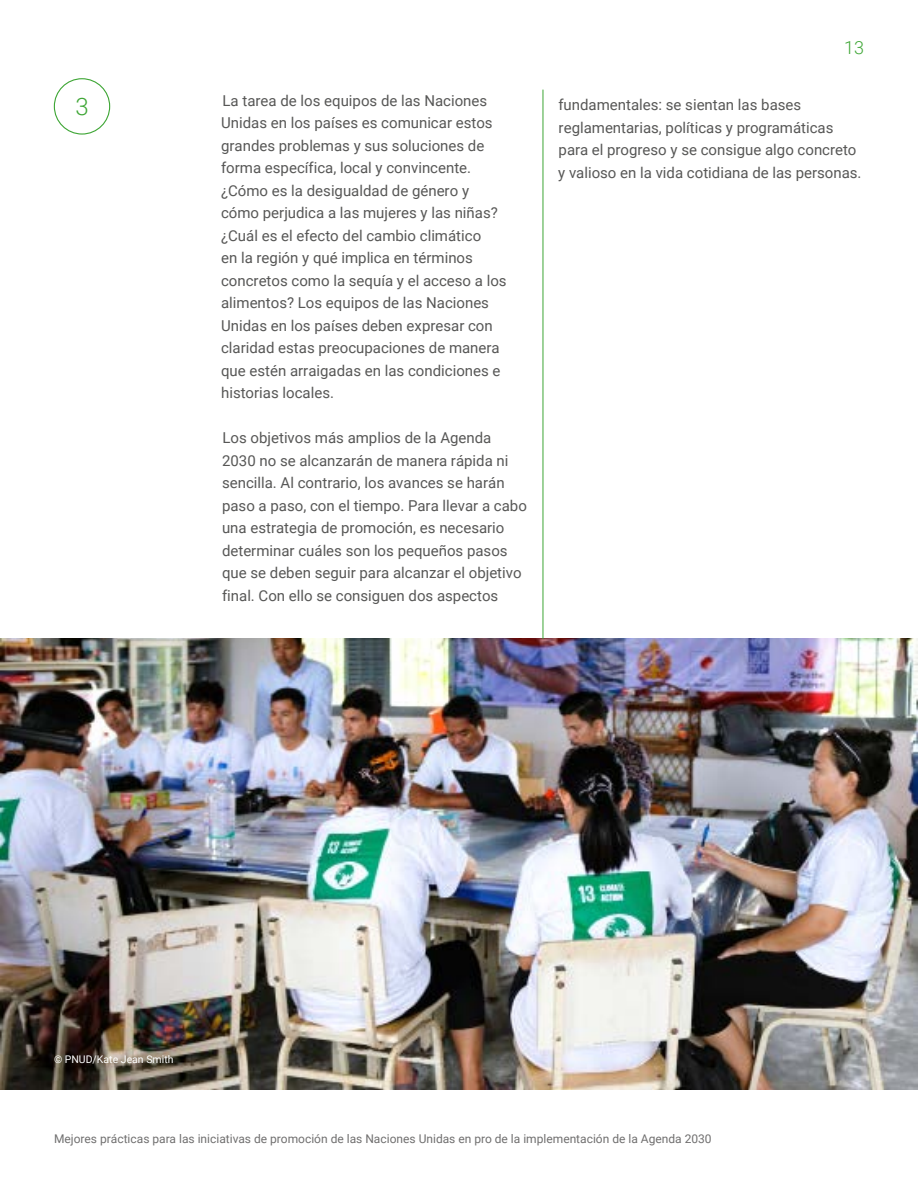
<style>
.page{position:relative;width:918px;height:1188px;background:#fff}
.page>*{position:absolute;margin:0;border:0;box-sizing:border-box;transform-origin:0 0}
.t1{font:300 24px "Roboto";color:#3ea635}
.t2{font:300 18px "Roboto";color:#3ea635}
.t3{font:15px/22.5px "Roboto";color:#575756}
.t4{font:12px "Roboto";color:#706f6f}
.t5{font:10.5px "Roboto";color:#fff}
</style>
<div class="page">
<hr style="left:0;top:1089px;width:918px;height:1px;background:#3ea635">
<div style="left:54px;top:78px;width:56px;height:57px;border:1px solid #3ea635;border-radius:50%"></div>
<img style="left:0;top:639px;width:918px;height:450px">
<hr style="left:543px;top:90px;width:1px;height:549px;background:#3ea635">
<h1 class="t1" style="left:75px;top:90px;width:15px">3</h1>
<p class="t3" style="left:221px;top:89px;width:287px">La tarea de los equipos de las Naciones Unidas en los países es comunicar estos grandes problemas y sus soluciones de forma específica, local y convincente. ¿Cómo es la desigualdad de género y cómo perjudica a las mujeres y las niñas? ¿Cuál es el efecto del cambio climático<br>en la región y qué implica en términos concretos como la sequía y el acceso a los alimentos? Los equipos de las Naciones Unidas en los países deben expresar con claridad estas preocupaciones de manera que estén arraigadas en las condiciones e historias locales.</p>
<p class="t3" style="left:222px;top:426px;width:306px">Los objetivos más amplios de la Agenda 2030 no se alcanzarán de manera rápida ni sencilla. Al contrario, los avances se harán paso a paso, con el tiempo. Para llevar a cabo una estrategia de promoción, es necesario determinar cuáles son los pequeños pasos que se deben seguir para alcanzar el objetivo final. Con ello se consiguen dos aspectos</p>
<p class="t2" style="left:844px;top:35px;width:21px">13</p>
<p class="t3" style="left:558px;top:93px;width:305px">fundamentales: se sientan las bases reglamentarias, políticas y programáticas para el progreso y se consigue algo concreto y valioso en la vida cotidiana de las personas.</p>
<p class="t5" style="left:54px;top:1052px;width:121px">© PNUD/Kate Jean Smith</p>
<p class="t4" style="left:54px;top:1130px;width:659px">Mejores prácticas para las iniciativas de promoción de las Naciones Unidas en pro de la implementación de la Agenda 2030</p>
</div>
